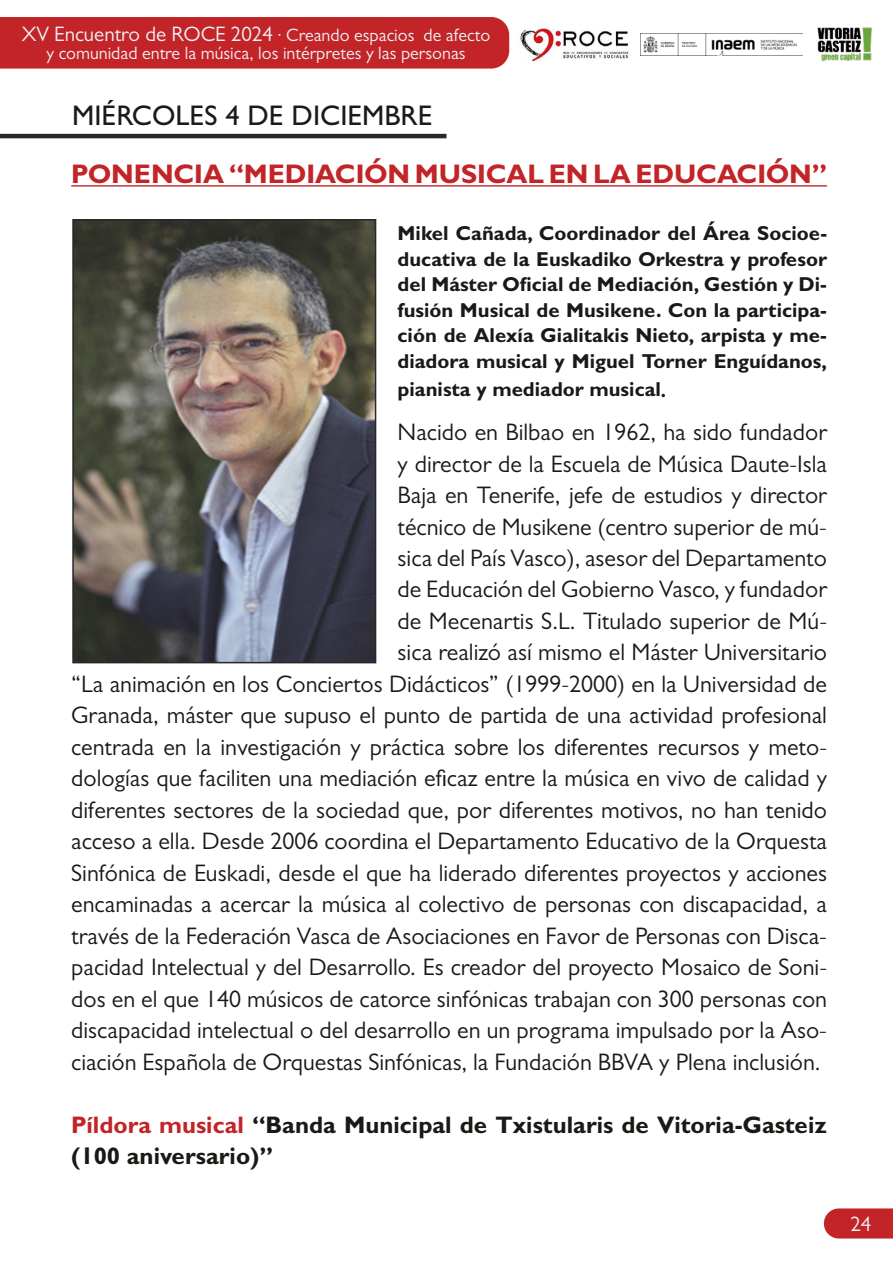
<style>
.page{position:relative;width:893px;height:1263px;background:#fff}
.page>*{position:absolute;margin:0;border:0;box-sizing:border-box;transform-origin:0 0}
.t1{font:500 28.5px "Gill Sans MT Pro";color:#1a1a1b}
.t2{font:700 27px "Gill Sans MT Pro";color:#c22427}
.t3{font:24px/31.5px "Gill Sans MT Pro";color:#1a1916;text-align:right}
.t4{font:700 24px/31.5px "Gill Sans MT Pro";color:#1a1916}
.t5{font:21px "Gill Sans MT Pro";color:#eff1f5}
.t6{font:700 20.25px/25.5px "Gill Sans MT Pro";color:#1a1916;text-align:justify}
.t7{font:18px/18px "Gill Sans MT Pro";color:#eff1f5;text-align:center}
.s1{font-size:21px}
.s2{font-size:19.5px}
.s3{color:#c22427}
</style>
<div class="page">
<svg style="left:824px;top:1208px;width:69px;height:30px;background:#c53033"></svg>
<div style="left:0;top:17px;width:509px;height:52px;background:#c22427"></div>
<img style="left:641px;top:33px;width:161px;height:22px">
<img style="left:520px;top:24px;width:109px;height:38px">
<img style="left:817px;top:27px;width:55px;height:34px">
<hr style="left:0;top:134px;width:446px;height:4px;background:#282828">
<hr style="left:71px;top:185px;width:756px;height:2px;background:#c22427">
<img style="left:75px;top:222px;width:298px;height:438px">
<div style="left:72px;top:219px;width:304px;height:444px;border:2px solid #282828"></div>
<p class="t7" style="left:22px;top:26px;width:470px"><span class="s1">XV Encuentro de ROCE 2024</span> · Creando espacios de afecto y comunidad entre la música, los intérpretes y las personas</p>
<p class="t1" style="left:72px;top:99px;width:362px">MIÉRCOLES 4 DE DICIEMBRE</p>
<p class="t2" style="left:71px;top:157px;width:757px">PONENCIA “MEDIACIÓN MUSICAL EN LA EDUCACIÓN”</p>
<p class="t6" style="left:398px;top:220px;width:431px">Mikel Cañada, Coordinador del Área Socioe&shy;ducativa de la Euskadiko Orkestra y profesor del Máster Oficial de Mediación, Gestión y Di&shy;fusión Musical de Musikene. Con la participa&shy;ción de Alexía Gialitakis Nieto, arpista y me&shy;diadora musical y Miguel Torner Enguídanos,</p>
<p class="t6" style="left:398px;top:376px;width:270px">pianista y mediador musical<span class="s2">.</span></p>
<p class="t3" style="left:71px;top:416px;width:757px">Nacido en Bilbao en 1962, ha sido fundador<br>y director de la Escuela de Música Daute-Isla<br>Baja en Tenerife, jefe de estudios y director<br>técnico de Musikene (centro superior de mú-<br>sica del País Vasco), asesor del Departamento<br>de Educación del Gobierno Vasco, y fundador<br>de Mecenartis S.L. Titulado superior de Mú-<br>sica realizó así mismo el Máster Universitario<br>“La animación en los Conciertos Didácticos” (1999-2000) en la Universidad de Granada, máster que supuso el punto de partida de una actividad profesional centrada en la investigación y práctica sobre los diferentes recursos y meto&shy;dologías que faciliten una mediación eficaz entre la música en vivo de calidad y diferentes sectores de la sociedad que, por diferentes motivos, no han tenido acceso a ella. Desde 2006 coordina el Departamento Educativo de la Orquesta Sinfónica de Euskadi, desde el que ha liderado diferentes proyectos y acciones encaminadas a acercar la música al colectivo de personas con discapacidad, a través de la Federación Vasca de Asociaciones en Favor de Personas con Disca&shy;pacidad Intelectual y del Desarrollo. Es creador del proyecto Mosaico de Soni&shy;dos en el que 140 músicos de catorce sinfónicas trabajan con 300 personas con discapacidad intelectual o del desarrollo en un programa impulsado por la Aso&shy;ciación Española de Orquestas Sinfónicas, la Fundación BBVA y Plena inclusión.</p>
<p class="t4" style="left:71px;top:1108px;width:757px"><span class="s3">Píldora musical</span> “Banda Municipal de Txistularis de Vitoria-Gasteiz (100 aniversario)”</p>
<p class="t5" style="left:850px;top:1211px;width:22px">24</p>
</div>
